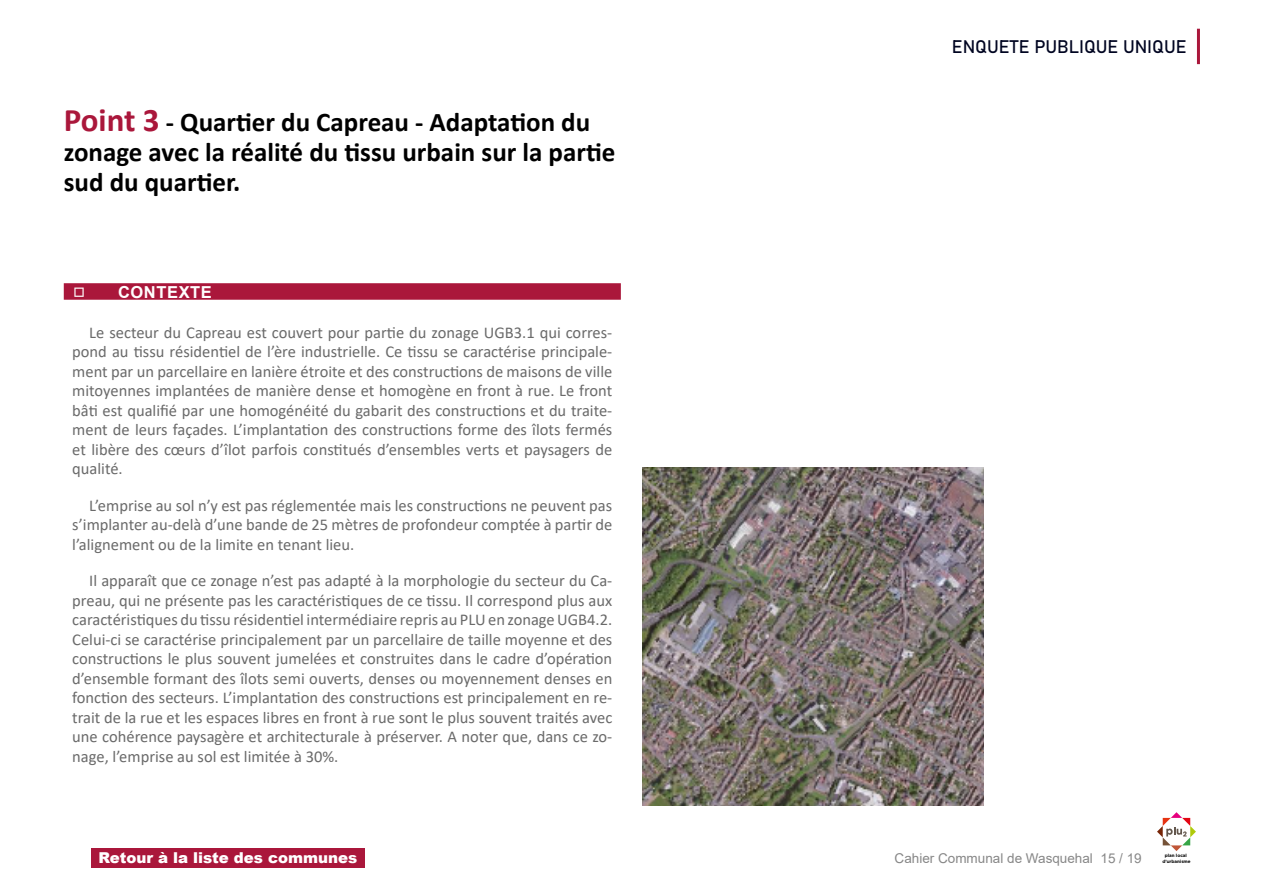
<style>
.page{position:relative;width:1263px;height:893px;background:#fff}
.page>*{position:absolute;margin:0;border:0;box-sizing:border-box;transform-origin:0 0}
.t1{font:700 27px/30px "Calibri";color:#000}
.t2{font:18px "Bahnschrift";color:#000521}
.t3{font:16.5px/19.5px "Calibri";color:#6a6a6a;text-align:justify}
.t4{font:700 16.5px "Arial";letter-spacing:.035em;color:#fff}
.t5{font:900 15px "Arial";color:#fff}
.t6{font:13.5px "Arial";color:#878787}
.t7{font:700 4.5px "Gotham";color:#000}
.s1{font-size:33px;color:#aa173b}
</style>
<div class="page">
<hr style="left:1197px;top:29px;width:3px;height:35px;background:#aa173b">
<svg style="left:1157px;top:812px;width:39px;height:39px"></svg>
<div style="left:91px;top:848px;width:274px;height:20px;background:#aa173b"></div>
<div style="left:64px;top:283px;width:557px;height:17px;background:#aa173b"></div>
<img style="left:642px;top:467px;width:341px;height:338px">
<h1 class="t1" style="left:64px;top:107px;width:553px"><span class="s1">Point 3</span> - Quartier du Capreau - Adaptation du zonage avec la réalité du tissu urbain sur la partie sud du quartier.</h1>
<p class="t4" style="left:73px;top:280px;width:141px">◻ CONTEXTE</p>
<p class="t3" style="left:72px;top:322px;width:542px;text-indent:17px">Le secteur du Capreau est couvert pour partie du zonage UGB3.1 qui corres&shy;pond au tissu résidentiel de l’ère industrielle. Ce tissu se caractérise principale&shy;ment par un parcellaire en lanière étroite et des constructions de maisons de ville mitoyennes implantées de manière dense et homogène en front à rue. Le front bâti est qualifié par une homogénéité du gabarit des constructions et du traite&shy;ment de leurs façades. L’implantation des constructions forme des îlots fermés et libère des cœurs d’îlot parfois constitués d’ensembles verts et paysagers de qualité.</p>
<p class="t3" style="left:72px;top:495px;width:542px;text-indent:17px">L’emprise au sol n’y est pas réglementée mais les constructions ne peuvent pas s’implanter au-delà d’une bande de 25 mètres de profondeur comptée à partir de l’alignement ou de la limite en tenant lieu.</p>
<p class="t3" style="left:72px;top:570px;width:542px;text-indent:17px">Il apparaît que ce zonage n’est pas adapté à la morphologie du secteur du Ca&shy;preau, qui ne présente pas les caractéristiques de ce tissu. Il correspond plus aux caractéristiques du tissu résidentiel intermédiaire repris au PLU en zonage UGB4.2.<br>Celui-ci se caractérise principalement par un parcellaire de taille moyenne et des constructions le plus souvent jumelées et construites dans le cadre d’opération d’ensemble formant des îlots semi ouverts, denses ou moyennement denses en fonction des secteurs. L’implantation des constructions est principalement en re&shy;trait de la rue et les espaces libres en front à rue sont le plus souvent traités avec une cohérence paysagère et architecturale à préserver. A noter que, dans ce zo&shy;nage, l’emprise au sol est limitée à 30%.</p>
<p class="t2" style="left:952px;top:33px;width:236px">ENQUETE PUBLIQUE UNIQUE</p>
<p class="t5" style="left:98px;top:847px;width:260px">Retour à la liste des communes</p>
<p class="t6" style="left:895px;top:849px;width:249px">Cahier Communal de Wasquehal 15 / 19</p>
<p class="t7" style="left:1162px;top:858px;width:30px">d’urbanisme</p>
<p class="t7" style="left:1165px;top:852px;width:24px">plan local</p>
</div>
